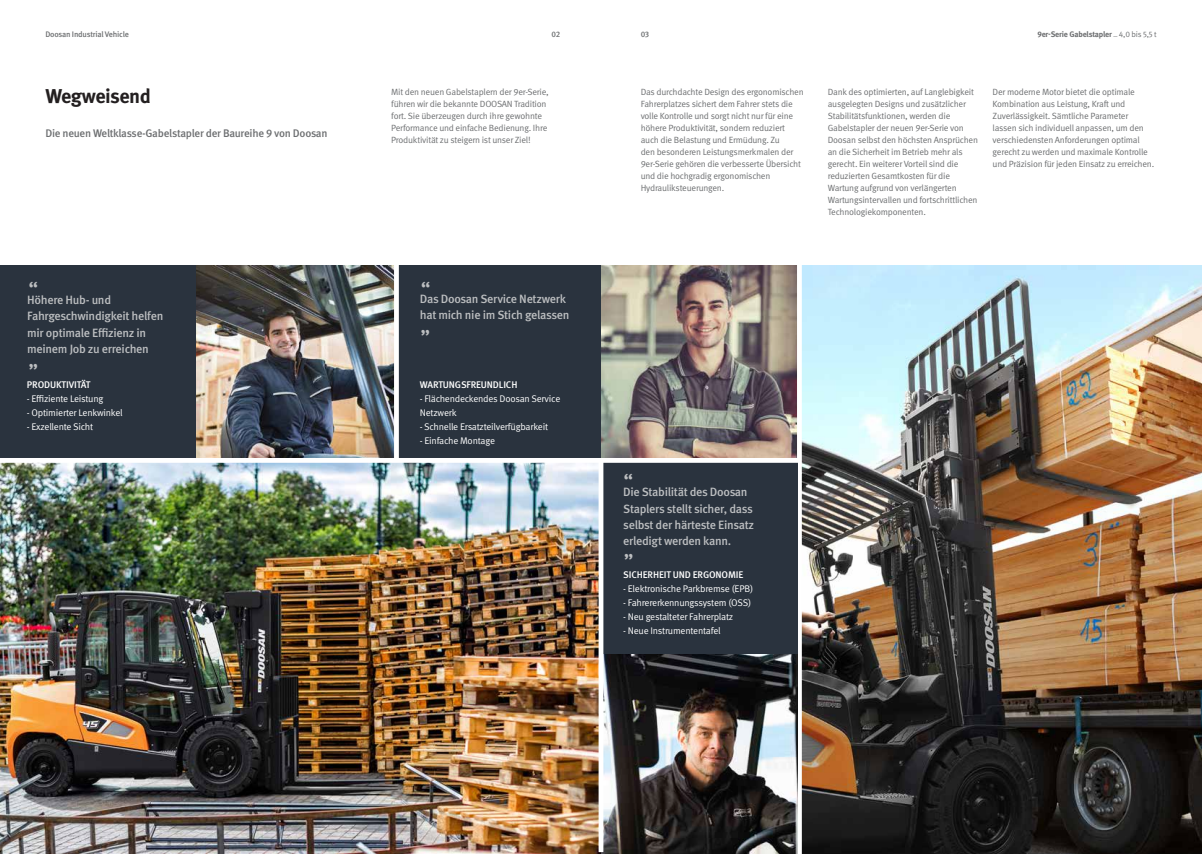
<style>
.page{position:relative;width:1202px;height:854px;background:#fff}
.page>*{position:absolute;margin:0;border:0;box-sizing:border-box;transform-origin:0 0}
.t1{font:700 20px "Meta Pro";letter-spacing:-.025em;color:#231f20}
.t2{font:500 20px "Meta Pro";color:#bcbec0}
.t3{font:500 12px/16.4px "Meta Pro";letter-spacing:-.025em;color:#bcbec0}
.t4{font:500 11px "Meta Pro";letter-spacing:-.025em;color:#6d6f71}
.t5{font:9.6px/14px "Meta Pro";letter-spacing:-.025em;color:#fff}
.t6{font:500 9.6px "Meta Pro";letter-spacing:-.015em;color:#fff}
.t7{font:9px/12px "Meta Pro";letter-spacing:-.025em;color:#6d6f71}
.t8{font:700 8px "Meta Pro";letter-spacing:-.025em;color:#6d6f71}
.t9{font:500 8px "Meta Pro";letter-spacing:-.025em;color:#6d6f71}
.s1{font-weight:400}
</style>
<div class="page">
<img style="left:601px;top:265px;width:196px;height:193px">
<div style="left:394px;top:265px;width:207px;height:194px;background:#2a333e"></div>
<img style="left:0;top:462px;width:599px;height:390px">
<img style="left:802px;top:265px;width:400px;height:588px">
<img style="left:196px;top:265px;width:198px;height:193px">
<div style="left:0;top:265px;width:196px;height:194px;background:#2a333e"></div>
<div style="left:601px;top:460px;width:196px;height:193px;background:#2a333e"></div>
<img style="left:601px;top:653px;width:196px;height:200px">
<div style="left:394px;top:258px;width:5px;height:202px;background:#fff"></div>
<hr style="left:0;top:458px;width:800px;height:4px;background:#fff">
<hr style="left:599px;top:458px;width:4px;height:393px;background:#fff">
<p class="t9" style="left:45px;top:29px;width:85px">Doosan Industrial Vehicle</p>
<p class="t9" style="left:552px;top:29px;width:10px">02</p>
<p class="t9" style="left:641px;top:29px;width:10px">03</p>
<p class="t8" style="left:1037px;top:29px;width:121px">9er-Serie Gabelstapler <span class="s1">_ 4,0 bis 5,5 t</span></p>
<h1 class="t1" style="left:45px;top:84px;width:107px">Wegweisend</h1>
<p class="t4" style="left:45px;top:126px;width:284px">Die neuen Weltklasse-Gabelstapler der Baureihe 9 von Doosan</p>
<p class="t7" style="left:391px;top:86px;width:159px">Mit den neuen Gabelstaplern der 9er-Serie, führen wir die bekannte DOOSAN Tradition fort. Sie überzeugen durch ihre gewohnte Performance und einfache Bedienung. Ihre Produktivität zu steigern ist unser Ziel!</p>
<p class="t7" style="left:641px;top:86px;width:165px">Das durchdachte Design des ergonomischen Fahrerplatzes sichert dem Fahrer stets die volle Kontrolle und sorgt nicht nur für eine höhere Produktivität, sondern reduziert auch die Belastung und Ermüdung. Zu<br>den besonderen Leistungsmerkmalen der 9er-Serie gehören die verbesserte Übersicht und die hochgradig ergonomischen Hydrauliksteuerungen.</p>
<p class="t7" style="left:828px;top:86px;width:152px">Dank des optimierten, auf Langlebigkeit ausgelegten Designs und zusätzlicher Stabilitätsfunktionen, werden die Gabelstapler der neuen 9er-Serie von Doosan selbst den höchsten Ansprüchen an die Sicherheit im Betrieb mehr als gerecht. Ein weiterer Vorteil sind die reduzierten Gesamtkosten für die Wartung aufgrund von verlängerten Wartungsintervallen und fortschrittlichen Technologiekomponenten.</p>
<p class="t7" style="left:993px;top:86px;width:163px">Der moderne Motor bietet die optimale Kombination aus Leistung, Kraft und Zuverlässigkeit. Sämtliche Parameter lassen sich individuell anpassen, um den verschiedensten Anforderungen optimal gerecht zu werden und maximale Kontrolle und Präzision für jeden Einsatz zu erreichen.</p>
<h1 class="t2" style="left:28px;top:276px;width:11px">“</h1>
<h2 class="t3" style="left:27px;top:292px;width:138px">Höhere Hub- und<br>Fahrgeschwindigkeit helfen mir optimale Effizienz in meinem Job zu erreichen</h2>
<h1 class="t2" style="left:28px;top:358px;width:11px">”</h1>
<p class="t6" style="left:27px;top:378px;width:65px">PRODUKTIVITÄT</p>
<p class="t5" style="left:27px;top:392px;width:78px">- Effiziente Leistung</p>
<p class="t5" style="left:27px;top:406px;width:97px">- Optimierter Lenkwinkel</p>
<p class="t5" style="left:27px;top:420px;width:68px">- Exzellente Sicht</p>
<h1 class="t2" style="left:421px;top:276px;width:11px">“</h1>
<h2 class="t3" style="left:420px;top:290px;width:151px">Das Doosan Service Netzwerk hat mich nie im Stich gelassen</h2>
<h1 class="t2" style="left:421px;top:324px;width:11px">”</h1>
<p class="t6" style="left:420px;top:378px;width:99px">WARTUNGSFREUNDLICH</p>
<p class="t5" style="left:420px;top:391px;width:142px">- Flächendeckendes Doosan Service<br>Netzwerk</p>
<p class="t5" style="left:420px;top:419px;width:130px">- Schnelle Ersatzteilverfügbarkeit</p>
<p class="t5" style="left:420px;top:433px;width:77px">- Einfache Montage</p>
<h1 class="t2" style="left:624px;top:468px;width:11px">“</h1>
<h2 class="t3" style="left:623px;top:484px;width:132px">Die Stabilität des Doosan<br>Staplers stellt sicher, dass selbst der härteste Einsatz erledigt werden kann.</h2>
<h1 class="t2" style="left:624px;top:548px;width:11px">”</h1>
<p class="t6" style="left:623px;top:568px;width:122px">SICHERHEIT UND ERGONOMIE</p>
<p class="t5" style="left:623px;top:581px;width:131px">- Elektronische Parkbremse (EPB)</p>
<p class="t5" style="left:623px;top:595px;width:129px">- Fahrererkennungssystem (OSS)</p>
<p class="t5" style="left:623px;top:609px;width:112px">- Neu gestalteter Fahrerplatz</p>
<p class="t5" style="left:623px;top:623px;width:99px">- Neue Instrumententafel</p>
</div>
